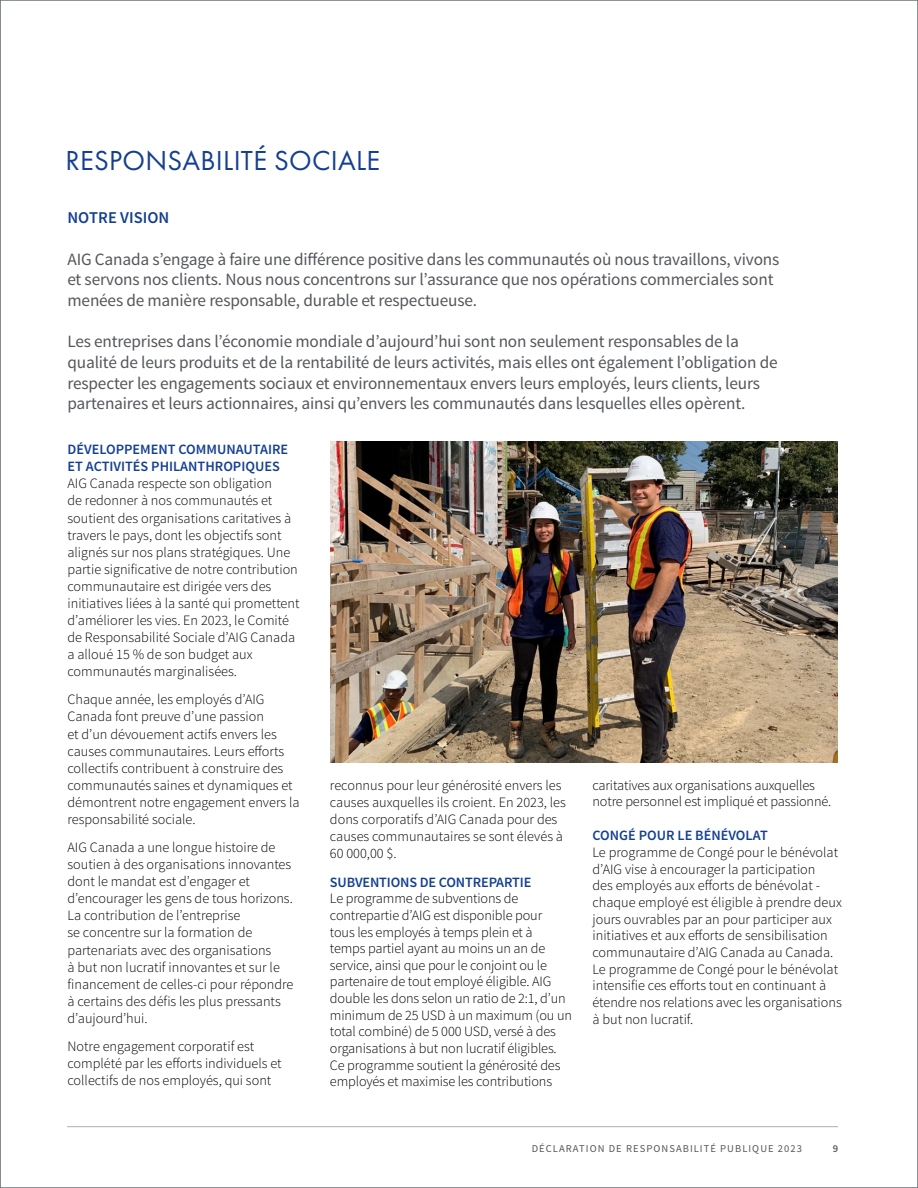
<style>
.page{position:relative;width:918px;height:1188px;background:#fff}
.page>*{position:absolute;margin:0;border:0;box-sizing:border-box;transform-origin:0 0}
.t1{font:28.5px "Futura PT";letter-spacing:.01em;color:#143f90}
.t2{font:17.25px/20.7px "Source Sans Pro";letter-spacing:-.01em;color:#54565b}
.t3{font:600 16.5px "Source Sans Pro";color:#143f90}
.t4{font:300 14.25px/17.1px "Source Sans Pro";color:#000}
.t5{font:600 14.25px/17.1px "Source Sans Pro";color:#143f90}
.t6{font:10.5px "Source Sans Pro";letter-spacing:.1em;color:#54565b}
.t7{font:600 10.5px "Source Sans Pro";color:#54565b}
</style>
<div class="page">
<img style="left:67px;top:441px;width:771px;height:687px">
<svg style="left:0;top:0;width:1px;height:1188px"></svg>
<h1 class="t1" style="left:65px;top:144px;width:316px">RESPONSABILITÉ SOCIALE</h1>
<p class="t3" style="left:68px;top:207px;width:103px">NOTRE VISION</p>
<p class="t2" style="left:68px;top:249px;width:713px">AIG Canada s’engage à faire une différence positive dans les communautés où nous travaillons, vivons et servons nos clients. Nous nous concentrons sur l’assurance que nos opérations commerciales sont menées de manière responsable, durable et respectueuse.</p>
<p class="t2" style="left:68px;top:332px;width:712px">Les entreprises dans l’économie mondiale d’aujourd’hui sont non seulement responsables de la qualité de leurs produits et de la rentabilité de leurs activités, mais elles ont également l’obligation de respecter les engagements sociaux et environnementaux envers leurs employés, leurs clients, leurs partenaires et leurs actionnaires, ainsi qu’envers les communautés dans lesquelles elles opèrent.</p>
<p class="t5" style="left:68px;top:441px;width:222px">DÉVELOPPEMENT COMMUNAUTAIRE<br>ET ACTIVITÉS PHILANTHROPIQUES</p>
<p class="t4" style="left:68px;top:475px;width:234px">AIG Canada respecte son obligation<br>de redonner à nos communautés et soutient des organisations caritatives à travers le pays, dont les objectifs sont alignés sur nos plans stratégiques. Une partie significative de notre contribution communautaire est dirigée vers des initiatives liées à la santé qui promettent d’améliorer les vies. En 2023, le Comité de Responsabilité Sociale d’AIG Canada a alloué 15 % de son budget aux communautés marginalisées.</p>
<p class="t4" style="left:68px;top:691px;width:234px">Chaque année, les employés d’AIG Canada font preuve d’une passion<br>et d’un dévouement actifs envers les causes communautaires. Leurs efforts collectifs contribuent à construire des communautés saines et dynamiques et démontrent notre engagement envers la responsabilité sociale.</p>
<p class="t4" style="left:68px;top:839px;width:227px">AIG Canada a une longue histoire de soutien à des organisations innovantes dont le mandat est d’engager et d’encourager les gens de tous horizons.<br>La contribution de l’entreprise<br>se concentre sur la formation de partenariats avec des organisations<br>à but non lucratif innovantes et sur le financement de celles-ci pour répondre à certains des défis les plus pressants d’aujourd’hui.</p>
<p class="t4" style="left:68px;top:1038px;width:216px">Notre engagement corporatif est complété par les efforts individuels et collectifs de nos employés, qui sont</p>
<p class="t4" style="left:592px;top:777px;width:240px;line-height:16.6px">caritatives aux organisations auxquelles notre personnel est impliqué et passionné.</p>
<p class="t5" style="left:592px;top:828px;width:177px">CONGÉ POUR LE BÉNÉVOLAT</p>
<p class="t4" style="left:592px;top:844px;width:251px;line-height:16.6px">Le programme de Congé pour le bénévolat d’AIG vise à encourager la participation<br>des employés aux efforts de bénévolat - chaque employé est éligible à prendre deux jours ouvrables par an pour participer aux initiatives et aux efforts de sensibilisation communautaire d’AIG Canada au Canada.<br>Le programme de Congé pour le bénévolat intensifie ces efforts tout en continuant à étendre nos relations avec les organisations à but non lucratif.</p>
<p class="t4" style="left:330px;top:777px;width:237px">reconnus pour leur générosité envers les causes auxquelles ils croient. En 2023, les dons corporatifs d’AIG Canada pour des causes communautaires se sont élevés à 60 000,00 $.</p>
<p class="t5" style="left:330px;top:874px;width:203px">SUBVENTIONS DE CONTREPARTIE</p>
<p class="t4" style="left:330px;top:890px;width:244px;line-height:16.6px">Le programme de subventions de contrepartie d’AIG est disponible pour<br>tous les employés à temps plein et à<br>temps partiel ayant au moins un an de service, ainsi que pour le conjoint ou le partenaire de tout employé éligible. AIG double les dons selon un ratio de 2:1, d’un minimum de 25 USD à un maximum (ou un total combiné) de 5 000 USD, versé à des organisations à but non lucratif éligibles.<br>Ce programme soutient la générosité des employés et maximise les contributions</p>
<p class="t6" style="left:532px;top:1142px;width:272px">DÉCLARATION DE RESPONSABILITÉ PUBLIQUE 2023</p>
<p class="t7" style="left:833px;top:1142px;width:7px">9</p>
</div>
